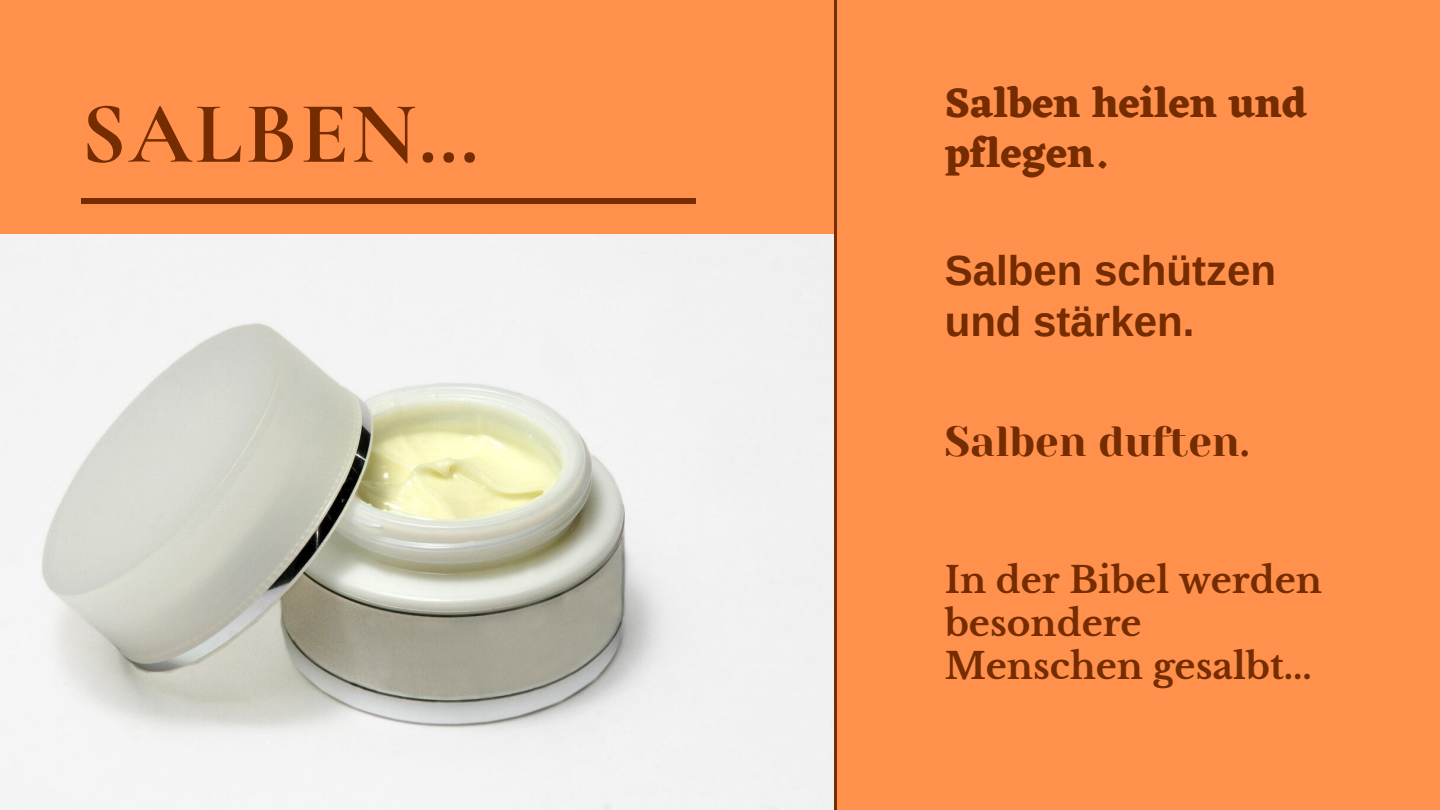
<style>
.page{position:relative;width:1440px;height:810px;background:#ff914d}
.page>*{position:absolute;margin:0;border:0;box-sizing:border-box;transform-origin:0 0}
.t1{font:700 88px "Cormorant Garamond";letter-spacing:.03em;color:#742c00}
.t2{font:700 42px/50.3px "Arimo";color:#742c00}
.t3{font:700 42px/50.3px "Eczar";color:#742c00}
.t4{font:42px "Yeseva One";color:#742c00}
.t5{font:700 36px/42.7px "Libre Baskerville";color:#742c00}
</style>
<div class="page">
<div style="left:81px;top:198px;width:615px;height:6px;background:#742c00"></div>
<hr style="left:834px;top:0;width:2px;height:810px;background:#742c00">
<img style="left:0;top:234px;width:834px;height:576px">
<h1 class="t1" style="left:81px;top:79px;width:399px">SALBEN...</h1>
<p class="t3" style="left:945px;top:77px;width:364px">Salben heilen und pflegen.</p>
<p class="t2" style="left:945px;top:246px;width:333px">Salben schützen und stärken.</p>
<p class="t4" style="left:945px;top:411px;width:307px">Salben duften.</p>
<p class="t5" style="left:945px;top:559px;width:379px">In der Bibel werden besondere<br>Menschen gesalbt...</p>
</div>
